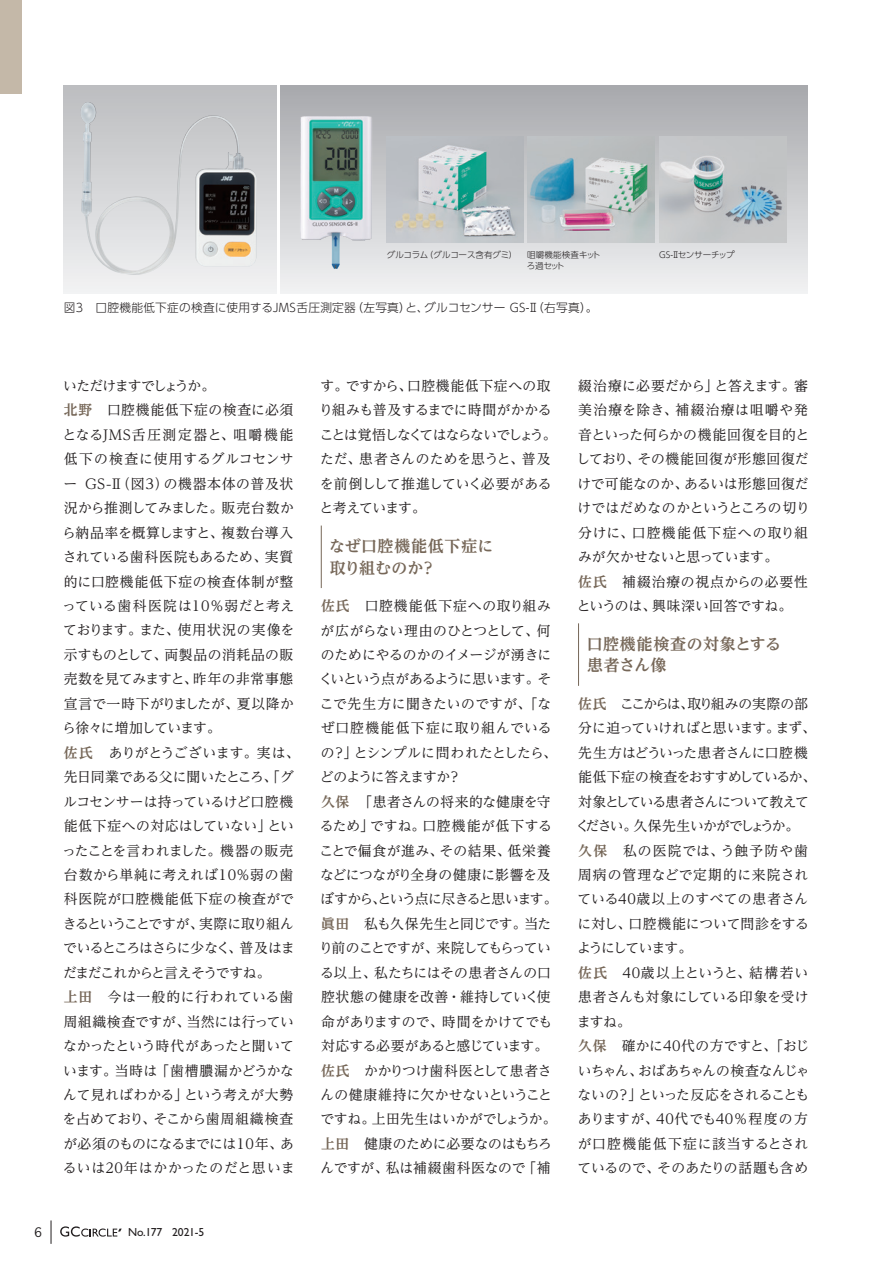
<style>
.page{position:relative;width:893px;height:1263px;background:#fff}
.page>*{position:absolute;margin:0;border:0;box-sizing:border-box;transform-origin:0 0}
.t1{font:700 15.9px/21.3px "UD Reimin Pr 6 N";letter-spacing:.03em;color:#766758}
.t2{font:13.8px/24.5px "UD Reimin Pr 6 N";letter-spacing:-.005em;color:#231f20}
.t3{font:13.8px/24.5px "UD Reimin Pr 6 N";letter-spacing:-.025em;color:#231f20}
.t4{font:13.35px "Copperplate Gothic Std 29 AB";color:#231f20}
.t5{font:300 11.7px "UD Shin Go Pr 6 N";letter-spacing:.025em;color:#231f20}
.t6{font:11.7px "Gill Sans Std";letter-spacing:-.015em;color:#231f20}
.t7{font:300 8.55px/10.6px "UD Shin Go Pr 6 N";letter-spacing:-.025em;color:#231f20}
.t8{font:300 8.55px "UD Shin Go Pr 6 N";letter-spacing:-.06em;color:#231f20}
.s1{font-family:"UD Shin Go C Oniz Pr 6 N"}
.s2{font-weight:700;color:#766758}
</style>
<div class="page">
<div style="left:0;top:0;width:21px;height:94px;background:#c4b8a8"></div>
<div style="left:281px;top:85px;width:527px;height:208px;background:linear-gradient(to bottom,#a7a8ac,#eff0f1)"></div>
<img style="left:387px;top:136px;width:136px;height:106px">
<img style="left:527px;top:136px;width:128px;height:106px">
<img style="left:659px;top:136px;width:128px;height:106px">
<div style="left:64px;top:85px;width:212px;height:208px;background:linear-gradient(to bottom,#bcbdbf,#f1f1f2)"></div>
<hr style="left:321px;top:525px;width:1px;height:63px;background:#766758">
<hr style="left:578px;top:623px;width:1px;height:63px;background:#766758">
<img style="left:296px;top:112px;width:80px;height:162px">
<img style="left:80px;top:102px;width:177px;height:173px">
<svg style="left:51px;top:1220px;width:1px;height:24px"></svg>
<svg style="left:60px;top:1226px;width:62px;height:10px"></svg>
<p class="t7" style="left:527px;top:249px;width:75px;text-indent:-140px">グルコラム（グルコース含有グミ） 咀嚼機能検査キットろ過セット</p>
<p class="t8" style="left:659px;top:248px;width:77px"><span class="s1">GS-</span>Ⅱセンサーチップ</p>
<p class="t5" style="left:64px;top:298px;width:535px">図<span class="s1">3</span>　口腔機能低下症の検査に使用する<span class="s1">JMS</span>舌圧測定器（左写真）と、グルコセンサー <span class="s1">GS-</span>Ⅱ（右写真）。</p>
<p class="t2" style="left:62px;top:373px;width:239px">いただけますでしょうか。<br><span class="s2">北野　</span>口腔機能低下症の検査に必須となるJMS舌圧測定器と、咀嚼機能低下の検査に使用するグルコセンサー GS-Ⅱ（図3）の機器本体の普及状況から推測してみました。販売台数から納品率を概算しますと、複数台導入されている歯科医院もあるため、実質的に口腔機能低下症の検査体制が整っている歯科医院は10％弱だと考えております。また、使用状況の実像を示すものとして、両製品の消耗品の販売数を見てみますと、昨年の非常事態宣言で一時下がりましたが、夏以降から徐々に増加しています。<br><span class="s2">佐氏　</span>ありがとうございます。実は、先日同業である父に聞いたところ、「グルコセンサーは持っているけど口腔機能低下症への対応はしていない」といったことを言われました。機器の販売台数から単純に考えれば10％弱の歯科医院が口腔機能低下症の検査ができるということですが、実際に取り組んでいるところはさらに少なく、普及はまだまだこれからと言えそうですね。<br><span class="s2">上田　</span>今は一般的に行われている歯周組織検査ですが、当然には行っていなかったという時代があったと聞いています。当時は「歯槽膿漏かどうかなんて見ればわかる」という考えが大勢を占めており、そこから歯周組織検査が必須のものになるまでには10年、あるいは20年はかかったのだと思いま</p>
<p class="t3" style="left:319px;top:373px;width:239px">す。ですから、口腔機能低下症への取り組みも普及するまでに時間がかかることは覚悟しなくてはならないでしょう。ただ、患者さんのためを思うと、普及を前倒しして推進していく必要があると考えています。</p>
<p class="t1" style="left:329px;top:535px;width:166px">なぜ口腔機能低下症に取り組むのか？</p>
<p class="t2" style="left:319px;top:593px;width:240px"><span class="s2">佐氏　</span>口腔機能低下症への取り組みが広がらない理由のひとつとして、何のためにやるのかのイメージが湧きにくいという点があるように思います。そこで先生方に聞きたいのですが、「なぜ口腔機能低下症に取り組んでいるの？」とシンプルに問われたとしたら、どのように答えますか？<br><span class="s2">久保　</span>「患者さんの将来的な健康を守るため」ですね。口腔機能が低下することで偏食が進み、その結果、低栄養などにつながり全身の健康に影響を及ぼすから、という点に尽きると思います。<span class="s2">眞田　</span>私も久保先生と同じです。当たり前のことですが、来院してもらっている以上、私たちにはその患者さんの口腔状態の健康を改善・維持していく使命がありますので、時間をかけてでも対応する必要があると感じています。<span class="s2">佐氏　</span>かかりつけ歯科医として患者さんの健康維持に欠かせないということですね。上田先生はいかがでしょうか。<span class="s2">上田　</span>健康のために必要なのはもちろんですが、私は補綴歯科医なので「補</p>
<p class="t4" style="left:34px;top:1224px;width:10px">6</p>
<p class="t6" style="left:128px;top:1226px;width:78px">No.177 2021-5</p>
<p class="t2" style="left:576px;top:373px;width:235px">綴治療に必要だから」と答えます。審美治療を除き、補綴治療は咀嚼や発音といった何らかの機能回復を目的としており、その機能回復が形態回復だけで可能なのか、あるいは形態回復だけではだめなのかというところの切り分けに、口腔機能低下症への取り組みが欠かせないと思っています。<br><span class="s2">佐氏　</span>補綴治療の視点からの必要性というのは、興味深い回答ですね。</p>
<p class="t1" style="left:587px;top:633px;width:196px">口腔機能検査の対象とする患者さん像</p>
<p class="t2" style="left:576px;top:691px;width:242px"><span class="s2">佐氏　</span>ここからは、取り組みの実際の部分に迫っていければと思います。まず、先生方はどういった患者さんに口腔機能低下症の検査をおすすめしているか、対象としている患者さんについて教えてください。久保先生いかがでしょうか。<span class="s2">久保　</span>私の医院では、う蝕予防や歯周病の管理などで定期的に来院されている40歳以上のすべての患者さんに対し、口腔機能について問診をするようにしています。<br><span class="s2">佐氏　</span>40歳以上というと、結構若い患者さんも対象にしている印象を受けますね。<br><span class="s2">久保　</span>確かに40代の方ですと、「おじいちゃん、おばあちゃんの検査なんじゃないの？」といった反応をされることもありますが、40代でも40％程度の方が口腔機能低下症に該当するとされているので、そのあたりの話題も含め</p>
</div>
